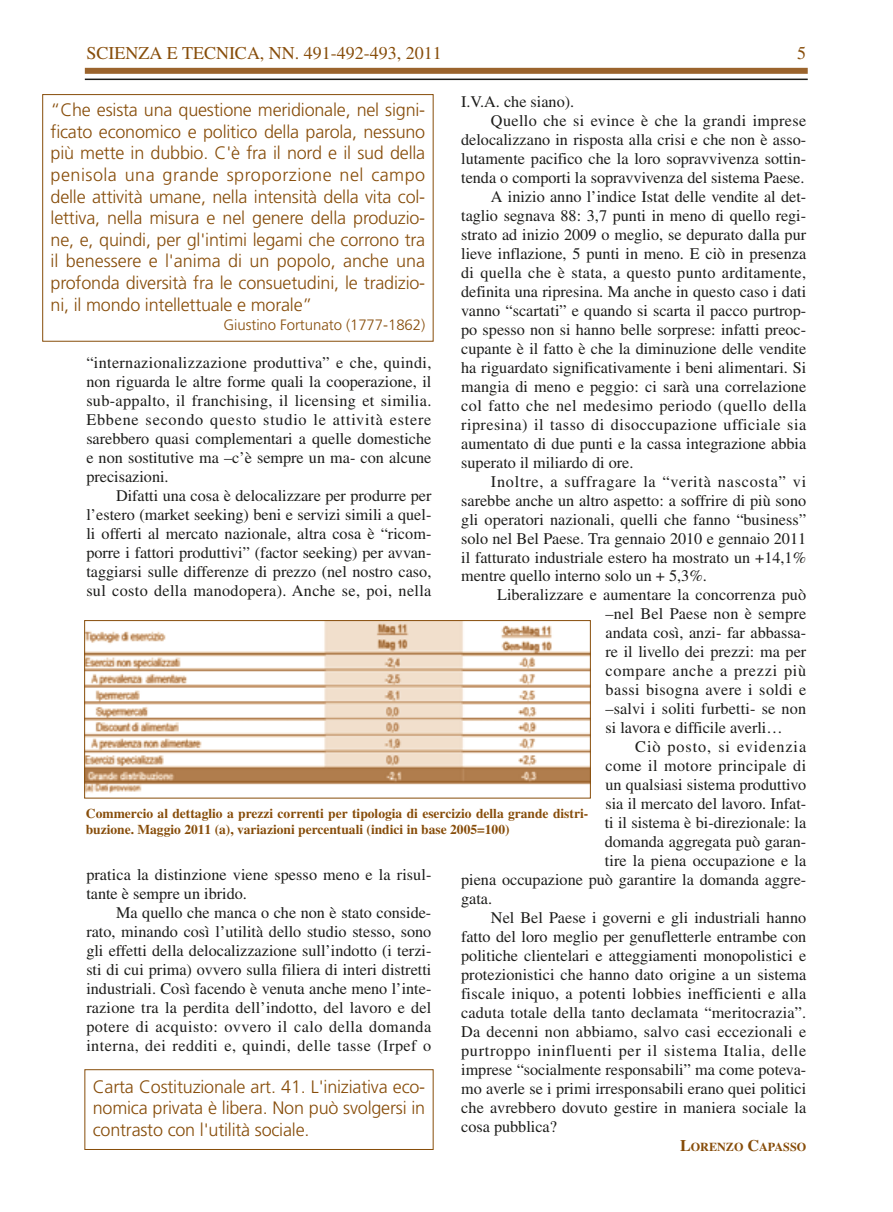
<style>
.page{position:relative;width:893px;height:1212px;background:#fff}
.page>*{position:absolute;margin:0;border:0;box-sizing:border-box;transform-origin:0 0}
.t1{font:300 18px/21.6px "Frutiger";letter-spacing:-.01em;color:#874d0a;text-align:justify}
.t2{font:18px "Times";color:#874d0a}
.t3{font:16.2px/19px "Times";color:#1c1c1a;text-align:justify}
.t4{font:16.2px "Times";letter-spacing:.025em;color:#1c1c1a}
.t5{font:16.2px "Times";letter-spacing:.045em;color:#1c1c1a}
.t6{font:16.2px "Times";letter-spacing:.02em;color:#1c1c1a}
.t7{font:16.2px "Times";letter-spacing:.03em;color:#1c1c1a}
.t8{font:16.2px "Times";letter-spacing:.055em;color:#1c1c1a}
.t9{font:300 15px "Frutiger";letter-spacing:-.005em;color:#874d0a}
.t10{font:700 13.5px/16.2px "Times";color:#874d0a}
.t11{font:700 12.15px "Times";color:#874d0a}
.s1{font-size:16.2px}
</style>
<div class="page">
<div style="left:85px;top:68px;width:723px;height:6px;background:#9b642d"></div>
<hr style="left:85px;top:79px;width:723px;height:1px;background:#1c1c1a">
<img style="left:86px;top:622px;width:502px;height:171px">
<div style="left:84px;top:620px;width:506px;height:178px;border:1px solid #874d0a"></div>
<div style="left:42px;top:94px;width:391px;height:248px;border:1px solid #874d0a"></div>
<div style="left:84px;top:1069px;width:349px;height:81px;border:1px solid #874d0a"></div>
<p class="t2" style="left:86px;top:46px;width:357px">SCIENZA E TECNICA, NN. 491-492-493, 2011</p>
<p class="t2" style="left:797px;top:46px;width:10px">5</p>
<p class="t3" style="left:461px;top:94px;width:115px">I.V.A. che siano).</p>
<p class="t4" style="left:491px;top:115px;width:317px">Quello che si evince è che la grandi imprese</p>
<p class="t3" style="left:461px;top:132px;width:347px">delocalizzano in risposta alla crisi e che non è asso-</p>
<p class="t3" style="left:461px;top:151px;width:347px">lutamente pacifico che la loro sopravvivenza sottin-</p>
<p class="t3" style="left:461px;top:169px;width:345px">tenda o comporti la sopravvivenza del sistema Paese.</p>
<p class="t3" style="left:491px;top:188px;width:317px">A inizio anno l’indice Istat delle vendite al det-</p>
<p class="t3" style="left:461px;top:207px;width:347px">taglio segnava 88: 3,7 punti in meno di quello regi-</p>
<p class="t3" style="left:461px;top:226px;width:347px">strato ad inizio 2009 o meglio, se depurato dalla pur</p>
<p class="t3" style="left:461px;top:245px;width:347px">lieve inflazione, 5 punti in meno. E ciò in presenza</p>
<p class="t6" style="left:461px;top:266px;width:347px">di quella che è stata, a questo punto arditamente,</p>
<p class="t3" style="left:461px;top:283px;width:347px">definita una ripresina. Ma anche in questo caso i dati</p>
<p class="t3" style="left:461px;top:302px;width:347px">vanno “scartati” e quando si scarta il pacco purtrop-</p>
<p class="t3" style="left:461px;top:321px;width:347px">po spesso non si hanno belle sorprese: infatti preoc-</p>
<p class="t3" style="left:461px;top:340px;width:347px">cupante è il fatto è che la diminuzione delle vendite</p>
<p class="t3" style="left:461px;top:359px;width:347px">ha riguardato significativamente i beni alimentari. Si</p>
<p class="t3" style="left:461px;top:378px;width:347px">mangia di meno e peggio: ci sarà una correlazione</p>
<p class="t4" style="left:461px;top:399px;width:347px">col fatto che nel medesimo periodo (quello della</p>
<p class="t7" style="left:461px;top:418px;width:347px">ripresina) il tasso di disoccupazione ufficiale sia</p>
<p class="t3" style="left:461px;top:435px;width:347px">aumentato di due punti e la cassa integrazione abbia</p>
<p class="t3" style="left:461px;top:454px;width:174px">superato il miliardo di ore.</p>
<p class="t5" style="left:491px;top:475px;width:317px">Inoltre, a suffragare la “verità nascosta” vi</p>
<p class="t3" style="left:461px;top:492px;width:347px">sarebbe anche un altro aspetto: a soffrire di più sono</p>
<p class="t3" style="left:461px;top:511px;width:347px">gli operatori nazionali, quelli che fanno “business”</p>
<p class="t3" style="left:461px;top:530px;width:347px">solo nel Bel Paese. Tra gennaio 2010 e gennaio 2011</p>
<p class="t3" style="left:461px;top:549px;width:347px">il fatturato industriale estero ha mostrato un +14,1%</p>
<p class="t3" style="left:461px;top:568px;width:247px">mentre quello interno solo un + 5,3%.</p>
<p class="t3" style="left:497px;top:587px;width:311px">Liberalizzare e aumentare la concorrenza può</p>
<p class="t3" style="left:605px;top:606px;width:202px">–nel Bel Paese non è sempre</p>
<p class="t3" style="left:605px;top:625px;width:202px">andata così, anzi- far abbassa-</p>
<p class="t3" style="left:605px;top:644px;width:202px">re il livello dei prezzi: ma per</p>
<p class="t5" style="left:605px;top:665px;width:202px">compare anche a prezzi più</p>
<p class="t4" style="left:605px;top:684px;width:202px">bassi bisogna avere i soldi e</p>
<p class="t3" style="left:605px;top:701px;width:202px">–salvi i soliti furbetti- se non</p>
<p class="t3" style="left:605px;top:720px;width:179px">si lavora e difficile averli…</p>
<p class="t8" style="left:635px;top:741px;width:172px">Ciò posto, si evidenzia</p>
<p class="t4" style="left:605px;top:760px;width:202px">come il motore principale di</p>
<p class="t3" style="left:605px;top:777px;width:202px">un qualsiasi sistema produttivo</p>
<p class="t3" style="left:605px;top:796px;width:202px">sia il mercato del lavoro. Infat-</p>
<p class="t3" style="left:605px;top:815px;width:203px">ti il sistema è bi-direzionale: la</p>
<p class="t3" style="left:605px;top:834px;width:203px">domanda aggregata può garan-</p>
<p class="t3" style="left:605px;top:853px;width:203px">tire la piena occupazione e la</p>
<p class="t3" style="left:461px;top:872px;width:347px">piena occupazione può garantire la domanda aggre-</p>
<p class="t3" style="left:461px;top:891px;width:32px">gata.</p>
<p class="t3" style="left:491px;top:910px;width:317px">Nel Bel Paese i governi e gli industriali hanno</p>
<p class="t3" style="left:461px;top:928px;width:347px">fatto del loro meglio per genufletterle entrambe con</p>
<p class="t3" style="left:461px;top:947px;width:347px">politiche clientelari e atteggiamenti monopolistici e</p>
<p class="t3" style="left:461px;top:966px;width:347px">protezionistici che hanno dato origine a un sistema</p>
<p class="t6" style="left:461px;top:988px;width:347px">fiscale iniquo, a potenti lobbies inefficienti e alla</p>
<p class="t3" style="left:461px;top:1004px;width:347px">caduta totale della tanto declamata “meritocrazia”.</p>
<p class="t3" style="left:461px;top:1023px;width:347px">Da decenni non abbiamo, salvo casi eccezionali e</p>
<p class="t5" style="left:461px;top:1044px;width:347px">purtroppo ininfluenti per il sistema Italia, delle</p>
<p class="t3" style="left:461px;top:1061px;width:347px">imprese “socialmente responsabili” ma come poteva-</p>
<p class="t3" style="left:461px;top:1080px;width:347px">mo averle se i primi irresponsabili erano quei politici</p>
<p class="t3" style="left:461px;top:1099px;width:347px">che avrebbero dovuto gestire in maniera sociale la</p>
<p class="t3" style="left:461px;top:1118px;width:97px">cosa pubblica?</p>
<p class="t11" style="left:680px;top:1142px;width:128px"><span class="s1">L</span>ORENZO <span class="s1">C</span>APASSO</p>
<p class="t1" style="left:51px;top:101px;width:376px">“Che esista una questione meridionale, nel signi&shy;ficato economico e politico della parola, nessuno più mette in dubbio. C'è fra il nord e il sud della penisola una grande sproporzione nel campo delle attività umane, nella intensità della vita col&shy;lettiva, nella misura e nel genere della produzio&shy;ne, e, quindi, per gl'intimi legami che corrono tra il benessere e l'anima di un popolo, anche una profonda diversità fra le consuetudini, le tradizio&shy;ni, il mondo intellettuale e morale”</p>
<p class="t9" style="left:223px;top:319px;width:203px">Giustino Fortunato (1777-1862)</p>
<p class="t3" style="left:86px;top:354px;width:347px">“internazionalizzazione produttiva” e che, quindi, non riguarda le altre forme quali la cooperazione, il sub-appalto, il franchising, il licensing et similia.<br>Ebbene secondo questo studio le attività estere sarebbero quasi complementari a quelle domestiche e non sostitutive ma –c’è sempre un ma- con alcune precisazioni.</p>
<p class="t3" style="left:86px;top:487px;width:347px;text-indent:30px">Difatti una cosa è delocalizzare per produrre per l’estero (market seeking) beni e servizi simili a quel&shy;li offerti al mercato nazionale, altra cosa è “ricom&shy;porre i fattori produttivi” (factor seeking) per avvan&shy;taggiarsi sulle differenze di prezzo (nel nostro caso, sul costo della manodopera). Anche se, poi, nella</p>
<p class="t10" style="left:86px;top:806px;width:504px">Commercio al dettaglio a prezzi correnti per tipologia di esercizio della grande distri&shy;buzione. Maggio 2011 (a), variazioni percentuali (indici in base 2005=100)</p>
<p class="t3" style="left:86px;top:867px;width:347px">pratica la distinzione viene spesso meno e la risul&shy;tante è sempre un ibrido.</p>
<p class="t3" style="left:86px;top:905px;width:347px;text-indent:30px">Ma quello che manca o che non è stato conside&shy;rato, minando così l’utilità dello studio stesso, sono gli effetti della delocalizzazione sull’indotto (i terzi&shy;sti di cui prima) ovvero sulla filiera di interi distretti industriali. Così facendo è venuta anche meno l’inte&shy;razione tra la perdita dell’indotto, del lavoro e del potere di acquisto: ovvero il calo della domanda interna, dei redditi e, quindi, delle tasse (Irpef o</p>
<p class="t1" style="left:93px;top:1077px;width:334px">Carta Costituzionale art. 41. L'iniziativa eco&shy;nomica privata è libera. Non può svolgersi in contrasto con l'utilità sociale.</p>
</div>
